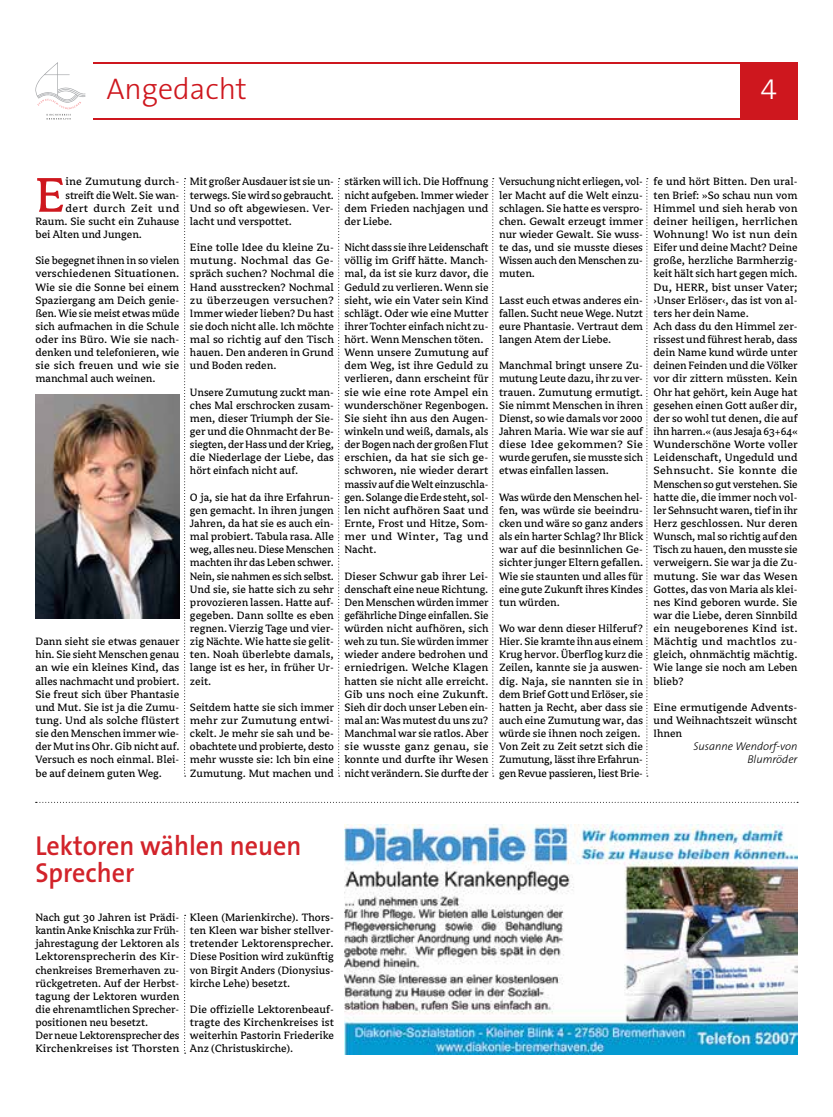
<style>
.page{position:relative;width:833px;height:1117px;background:#fff}
.page>*{position:absolute;margin:0;border:0;box-sizing:border-box;transform-origin:0 0}
.t1{font:54.12px "Avance";color:#ce171e}
.t2{font:300 30px "The Sans B3";color:#ce171e}
.t3{font:300 30px "The Sans B3";color:#fff}
.t4{font:600 27.5px/26.2px "The Sans B6";color:#d2232a;scale:.95 1}
.t5{font:11.88px/13.1px "Avance";color:#000;text-align:justify}
.t6{font:11.88px/13.1px "Avance";color:#000;text-align:justify;scale:1.04 1}
.t7{font:11.88px "Avance";color:#000;scale:1.05 1}
.t8{font:11.88px "Avance";letter-spacing:.035em;color:#000;scale:1.05 1}
.t9{font:italic 300 11.25px/13.1px "The Sans B3";color:#000;text-align:right}
</style>
<div class="page">
<img style="left:344px;top:824px;width:453px;height:230px">
<svg style="left:184px;top:178px;width:2px;height:598px"></svg>
<svg style="left:338px;top:178px;width:2px;height:598px"></svg>
<svg style="left:492px;top:178px;width:2px;height:598px"></svg>
<svg style="left:646px;top:178px;width:2px;height:598px"></svg>
<svg style="left:184px;top:914px;width:2px;height:139px"></svg>
<svg style="left:36px;top:801px;width:762px;height:1px"></svg>
<img style="left:35px;top:394px;width:144px;height:224px">
<div style="left:740px;top:62px;width:57px;height:57px;background:#ce171e"></div>
<hr style="left:93px;top:62px;width:704px;height:2px;background:#ce171e">
<hr style="left:93px;top:118px;width:704px;height:1px;background:#ce171e">
<svg style="left:35px;top:62px;width:50px;height:57px"></svg>
<h2 class="t2" style="left:106px;top:74px;width:142px">Angedacht</h2>
<h2 class="t3" style="left:760px;top:74px;width:18px">4</h2>
<h1 class="t1" style="left:35px;top:167px;width:32px">E</h1>
<p class="t7" style="left:65px;top:176px;width:110px">ine Zumutung durch-</p>
<p class="t5" style="left:65px;top:188px;width:115px">streift die Welt. Sie wan-</p>
<p class="t8" style="left:65px;top:202px;width:110px">dert durch Zeit und</p>
<p class="t5" style="left:35px;top:215px;width:145px">Raum. Sie sucht ein Zuhause</p>
<p class="t5" style="left:35px;top:228px;width:108px">bei Alten und Jungen.</p>
<p class="t5" style="left:35px;top:254px;width:145px">Sie begegnet ihnen in so vielen verschiedenen Situationen.<br>Wie sie die Sonne bei einem Spaziergang am Deich genie&shy;ßen. Wie sie meist etwas müde sich aufmachen in die Schule oder ins Büro. Wie sie nach&shy;denken und telefonieren, wie sie sich freuen und wie sie manchmal auch weinen.</p>
<p class="t5" style="left:35px;top:635px;width:145px">Dann sieht sie etwas genauer hin. Sie sieht Menschen genau an wie ein kleines Kind, das alles nachmacht und probiert.<br>Sie freut sich über Phantasie und Mut. Sie ist ja die Zumu&shy;tung. Und als solche flüstert sie den Menschen immer wie&shy;der Mut ins Ohr. Gib nicht auf.<br>Versuch es noch einmal. Blei&shy;be auf deinem guten Weg.</p>
<p class="t5" style="left:190px;top:175px;width:145px">Mit großer Ausdauer ist sie un&shy;terwegs. Sie wird so gebraucht.<br>Und so oft abgewiesen. Ver&shy;lacht und verspottet.</p>
<p class="t5" style="left:190px;top:241px;width:145px">Eine tolle Idee du kleine Zu&shy;mutung. Nochmal das Ge&shy;spräch suchen? Nochmal die Hand ausstrecken? Nochmal zu überzeugen versuchen?<br>Immer wieder lieben? Du hast sie doch nicht alle. Ich möchte mal so richtig auf den Tisch hauen. Den anderen in Grund und Boden reden.</p>
<p class="t5" style="left:190px;top:385px;width:145px">Unsere Zumutung zuckt man&shy;ches Mal erschrocken zusam&shy;men, dieser Triumph der Sie&shy;ger und die Ohnmacht der Be&shy;siegten, der Hass und der Krieg, die Niederlage der Liebe, das hört einfach nicht auf.</p>
<p class="t5" style="left:190px;top:490px;width:145px">O ja, sie hat da ihre Erfahrun&shy;gen gemacht. In ihren jungen Jahren, da hat sie es auch ein&shy;mal probiert. Tabula rasa. Alle weg, alles neu. Diese Menschen machten ihr das Leben schwer.<br>Nein, sie nahmen es sich selbst.<br>Und sie, sie hatte sich zu sehr provozieren lassen. Hatte auf&shy;gegeben. Dann sollte es eben regnen. Vierzig Tage und vier&shy;zig Nächte. Wie hatte sie gelit&shy;ten. Noah überlebte damals, lange ist es her, in früher Ur&shy;zeit.</p>
<p class="t5" style="left:190px;top:700px;width:145px">Seitdem hatte sie sich immer mehr zur Zumutung entwi&shy;ckelt. Je mehr sie sah und be&shy;obachtete und probierte, desto mehr wusste sie: Ich bin eine Zumutung. Mut machen und</p>
<p class="t5" style="left:344px;top:175px;width:145px">stärken will ich. Die Hoffnung nicht aufgeben. Immer wieder dem Frieden nachjagen und der Liebe.</p>
<p class="t5" style="left:344px;top:241px;width:145px;text-align:left">Nicht dass sie ihre Leidenschaft völlig im Griff hätte. Manch&shy;mal, da ist sie kurz davor, die<br>Geduld zu verlieren. Wenn sie sieht, wie ein Vater sein Kind schlägt. Oder wie eine Mutter ihrer Tochter einfach nicht zu&shy;hört. Wenn Menschen töten.<br>Wenn unsere Zumutung auf dem Weg, ist ihre Geduld zu verlieren, dann erscheint für sie wie eine rote Ampel ein wunderschöner Regenbogen.<br>Sie sieht ihn aus den Augen&shy;winkeln und weiß, damals, als der Bogen nach der großen Flut erschien, da hat sie sich ge&shy;schworen, nie wieder derart massiv auf die Welt einzuschla&shy;gen. Solange die Erde steht, sol&shy;len nicht aufhören Saat und<br>Ernte, Frost und Hitze, Som&shy;mer und Winter, Tag und<br>Nacht.</p>
<p class="t5" style="left:344px;top:569px;width:145px">Dieser Schwur gab ihrer Lei&shy;denschaft eine neue Richtung.<br>Den Menschen würden immer gefährliche Dinge einfallen. Sie würden nicht aufhören, sich weh zu tun. Sie würden immer wieder andere bedrohen und erniedrigen. Welche Klagen hatten sie nicht alle erreicht.<br>Gib uns noch eine Zukunft.<br>Sieh dir doch unser Leben ein&shy;mal an: Was mutest du uns zu?<br>Manchmal war sie ratlos. Aber sie wusste ganz genau, sie konnte und durfte ihr Wesen nicht verändern. Sie durfte der</p>
<p class="t5" style="left:499px;top:175px;width:145px">Versuchung nicht erliegen, vol&shy;ler Macht auf die Welt einzu&shy;schlagen. Sie hatte es verspro&shy;chen. Gewalt erzeugt immer nur wieder Gewalt. Sie wuss&shy;te das, und sie musste dieses Wissen auch den Menschen zu&shy;muten.</p>
<p class="t5" style="left:499px;top:293px;width:145px">Lasst euch etwas anderes ein&shy;fallen. Sucht neue Wege. Nutzt eure Phantasie. Vertraut dem langen Atem der Liebe.</p>
<p class="t5" style="left:499px;top:359px;width:145px">Manchmal bringt unsere Zu&shy;mutung Leute dazu, ihr zu ver&shy;trauen. Zumutung ermutigt.<br>Sie nimmt Menschen in ihren Dienst, so wie damals vor 2000<br>Jahren Maria. Wie war sie auf diese Idee gekommen? Sie wurde gerufen, sie musste sich etwas einfallen lassen.</p>
<p class="t5" style="left:499px;top:490px;width:145px">Was würde den Menschen hel&shy;fen, was würde sie beeindru&shy;cken und wäre so ganz anders als ein harter Schlag? Ihr Blick war auf die besinnlichen Ge&shy;sichter junger Eltern gefallen.<br>Wie sie staunten und alles für eine gute Zukunft ihres Kindes tun würden.</p>
<p class="t5" style="left:499px;top:622px;width:145px;text-align:left">Wo war denn dieser Hilferuf?<br>Hier. Sie kramte ihn aus einem<br>Krug hervor. Überflog kurz die<br>Zeilen, kannte sie ja auswen&shy;dig. Naja, sie nannten sie in dem Brief Gott und Erlöser, sie hatten ja Recht, aber dass sie auch eine Zumutung war, das würde sie ihnen noch zeigen.<br>Von Zeit zu Zeit setzt sich die<br>Zumutung, lässt ihre Erfahrun&shy;gen Revue passieren, liest Brie-</p>
<p class="t5" style="left:653px;top:175px;width:145px;text-align:left">fe und hört Bitten. Den ural&shy;ten Brief: »So schau nun vom<br>Himmel und sieh herab von deiner heiligen, herrlichen<br>Wohnung! Wo ist nun dein<br>Eifer und deine Macht? Deine große, herzliche Barmherzig&shy;keit hält sich hart gegen mich.<br>Du, HERR, bist unser Vater; ›Unser Erlöser‹, das ist von al&shy;ters her dein Name.<br>Ach dass du den Himmel zer&shy;rissest und führest herab, dass dein Name kund würde unter deinen Feinden und die Völker vor dir zittern müssten. Kein<br>Ohr hat gehört, kein Auge hat gesehen einen Gott außer dir, der so wohl tut denen, die auf ihn harren.« (aus Jesaja 63+64«<br>Wunderschöne Worte voller<br>Leidenschaft, Ungeduld und<br>Sehnsucht. Sie konnte die<br>Menschen so gut verstehen. Sie hatte die, die immer noch vol&shy;ler Sehnsucht waren, tief in ihr<br>Herz geschlossen. Nur deren<br>Wunsch, mal so richtig auf den<br>Tisch zu hauen, den musste sie verweigern. Sie war ja die Zu&shy;mutung. Sie war das Wesen<br>Gottes, das von Maria als klei&shy;nes Kind geboren wurde. Sie war die Liebe, deren Sinnbild ein neugeborenes Kind ist.<br>Mächtig und machtlos zu&shy;gleich, ohnmächtig mächtig.<br>Wie lange sie noch am Leben blieb?</p>
<p class="t6" style="left:653px;top:700px;width:140px">Eine ermutigende Advents&shy;und Weihnachtszeit wünscht Ihnen</p>
<p class="t9" style="left:693px;top:740px;width:106px">Susanne Wendorf-von<br>Blumröder</p>
<h3 class="t4" style="left:35px;top:833px;width:281px">Lektoren wählen neuen<br>Sprecher</h3>
<p class="t5" style="left:35px;top:910px;width:145px;text-align:left">Nach gut 30 Jahren ist Prädi&shy;kantin Anke Knischka zur Früh&shy;jahrestagung der Lektoren als<br>Lektorensprecherin des Kir&shy;chenkreises Bremerhaven zu&shy;rückgetreten. Auf der Herbst&shy;tagung der Lektoren wurden die ehrenamtlichen Sprecher&shy;positionen neu besetzt.<br>Der neue Lektorensprecher des<br>Kirchenkreises ist Thorsten</p>
<p class="t5" style="left:190px;top:910px;width:145px">Kleen (Marienkirche). Thors&shy;ten Kleen war bisher stellver&shy;tretender Lektorensprecher.<br>Diese Position wird zukünftig von Birgit Anders (Dionysius&shy;kirche Lehe) besetzt.</p>
<p class="t5" style="left:190px;top:1002px;width:145px">Die offizielle Lektorenbeauf&shy;tragte des Kirchenkreises ist weiterhin Pastorin Friederike Anz (Christuskirche).</p>
</div>
